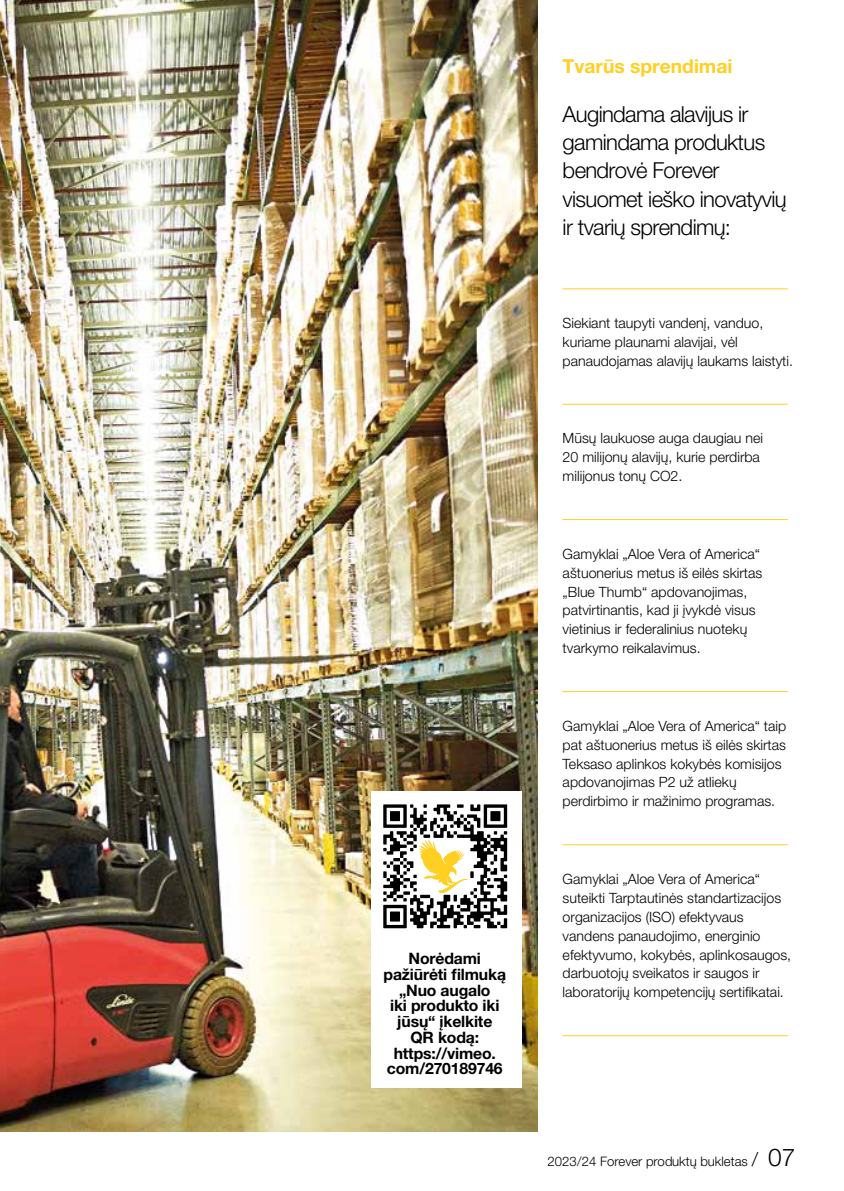
<style>
.page{position:relative;width:844px;height:1191px;background:#fff}
.page>*{position:absolute;margin:0;border:0;box-sizing:border-box;transform-origin:0 0}
.t1{font:300 22.05px/28.3px "Helvetica Neue LT Pro";letter-spacing:-.03em;color:#000}
.t2{font:700 19.25px "Helvetica Neue LT Pro";color:#ffcf21}
.t3{font:700 15.75px/15.8px "Helvetica Neue LT Pro";letter-spacing:-.01em;color:#000;text-align:center}
.t4{font:300 14.17px/18.9px "Helvetica Neue LT Pro";color:#000}
.t5{font:300 13.12px "Helvetica Neue LT Pro";color:#000}
.s1{font-size:19.25px}
.s2{font-size:24.5px}
</style>
<div class="page">
<img style="left:0;top:0;width:537px;height:1131px">
<div style="left:371px;top:791px;width:150px;height:296px;background:#fff"></div>
<svg style="left:383px;top:804px;width:124px;height:124px"></svg>
<hr style="left:562px;top:288px;width:225px;height:1px;background:#ffcf21">
<hr style="left:562px;top:404px;width:225px;height:1px;background:#ffcf21">
<hr style="left:562px;top:519px;width:225px;height:1px;background:#ffcf21">
<hr style="left:562px;top:691px;width:225px;height:1px;background:#ffcf21">
<hr style="left:562px;top:844px;width:225px;height:1px;background:#ffcf21">
<hr style="left:562px;top:1035px;width:225px;height:1px;background:#ffcf21">
<p class="t3" style="left:383px;top:950px;width:124px">Norėdami pažiūrėti filmuką „Nuo augalo<br>iki produkto iki jūsų“ įkelkite<br>QR kodą: https://vimeo. com/270189746</p>
<h2 class="t2" style="left:562px;top:55px;width:171px">Tvarūs sprendimai</h2>
<h1 class="t1" style="left:562px;top:99px;width:225px">Augindama alavijus ir gamindama produktus bendrovė Forever visuomet ieško inovatyvių ir tvarių sprendimų:</h1>
<p class="t4" style="left:562px;top:313px;width:232px">Siekiant taupyti vandenį, vanduo, kuriame plaunami alavijai, vėl panaudojamas alavijų laukams laistyti.</p>
<p class="t4" style="left:562px;top:428px;width:202px">Mūsų laukuose auga daugiau nei<br>20 milijonų alavijų, kurie perdirba milijonus tonų CO2.</p>
<p class="t4" style="left:562px;top:544px;width:201px">Gamyklai „Aloe Vera of America“ aštuonerius metus iš eilės skirtas „Blue Thumb“ apdovanojimas, patvirtinantis, kad ji įvykdė visus vietinius ir federalinius nuotekų tvarkymo reikalavimus.</p>
<p class="t4" style="left:562px;top:716px;width:225px">Gamyklai „Aloe Vera of America“ taip pat aštuonerius metus iš eilės skirtas Teksaso aplinkos kokybės komisijos apdovanojimas P2 už atliekų perdirbimo ir mažinimo programas.</p>
<p class="t4" style="left:562px;top:869px;width:230px">Gamyklai „Aloe Vera of America“ suteikti Tarptautinės standartizacijos organizacijos (ISO) efektyvaus vandens panaudojimo, energinio efektyvumo, kokybės, aplinkosaugos, darbuotojų sveikatos ir saugos ir laboratorijų kompetencijų sertifikatai.</p>
<p class="t5" style="left:547px;top:1153px;width:249px">2023/24 Forever produktų bukletas <span class="s1">/</span> <span class="s2">07</span></p>
</div>
